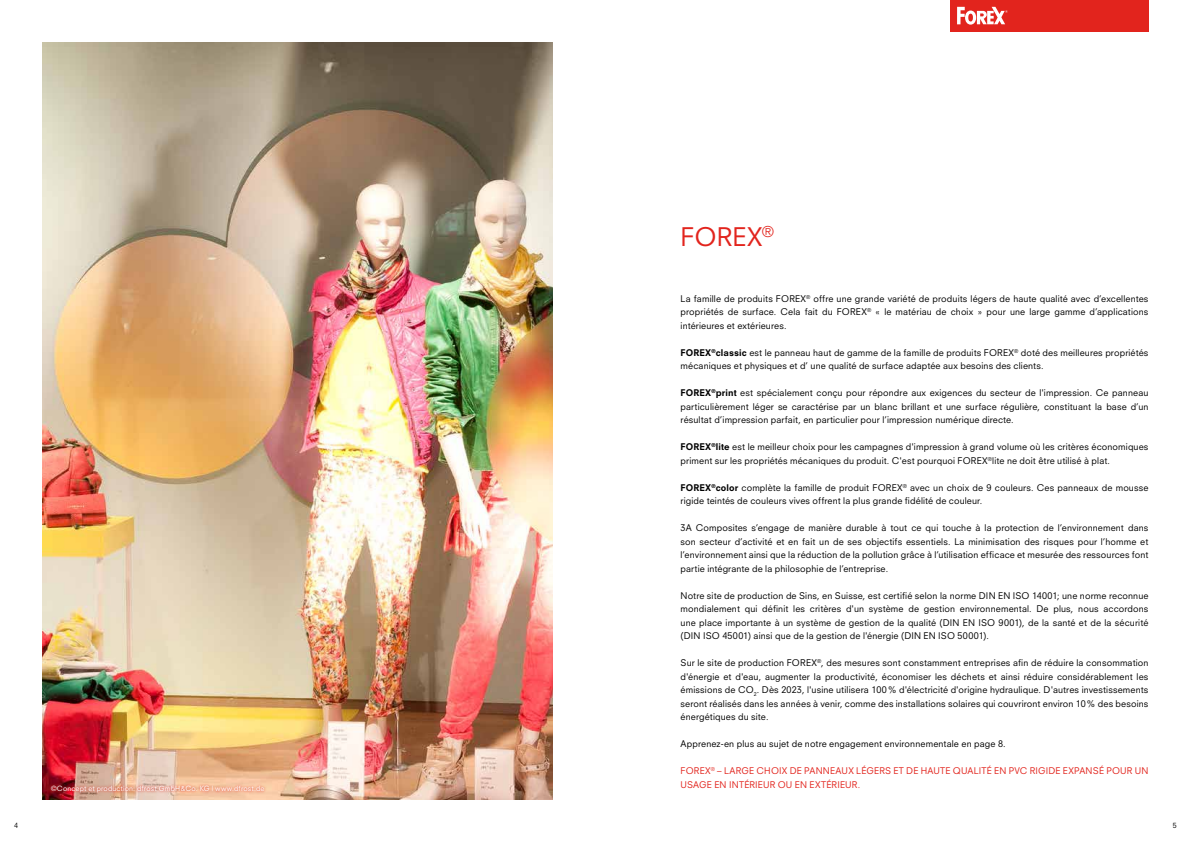
<style>
.page{position:relative;width:1191px;height:842px;background:#fff}
.page>*{position:absolute;margin:0;border:0;box-sizing:border-box;transform-origin:0 0}
.t1{font:25px "Neuzeit SLT Std";letter-spacing:.01em;color:#e2241d}
.t2{font:9px/13.5px "Neuzeit SLT Std";letter-spacing:.015em;color:#000;text-align:justify}
.t3{font:9px/13.5px "Neuzeit SLT Std";letter-spacing:.02em;color:#e2241d}
.t4{font:7px "Neuzeit SLT Std";letter-spacing:.025em;color:#fff}
.t5{font:7px "Neuzeit SLT Std";color:#000}
.s1{font-weight:800}
</style>
<div class="page">
<div style="left:950px;top:0;width:198px;height:31px;background:#e2241d"></div>
<img style="left:43px;top:43px;width:510px;height:756px">
<svg style="left:957px;top:7px;width:50px;height:18px"></svg>
<svg style="left:48px;top:783px;width:219px;height:12px;background:#dc9984"></svg>
<p class="t4" style="left:51px;top:784px;width:215px">©Concept et production: dfrost GmbH&amp;Co. KG | www.dfrost.de</p>
<h1 class="t1" style="left:680px;top:221px;width:95px">FOREX<sup>®</sup></h1>
<p class="t2" style="left:680px;top:291px;width:469px">La famille de produits FOREX<sup>®</sup> offre une grande variété de produits légers de haute qualité avec d’excellentes propriétés de surface. Cela fait du FOREX<sup>®</sup> « le matériau de choix » pour une large gamme d’applications intérieures et extérieures.</p>
<p class="t2" style="left:680px;top:345px;width:469px"><span class="s1">FOREX</span><sup>®</sup><span class="s1">classic</span> est le panneau haut de gamme de la famille de produits FOREX<sup>®</sup> doté des meilleures propriétés mécaniques et physiques et d’ une qualité de surface adaptée aux besoins des clients.</p>
<p class="t2" style="left:680px;top:386px;width:469px"><span class="s1">FOREX</span><sup>®</sup><span class="s1">print</span> est spécialement conçu pour répondre aux exigences du secteur de l'impression. Ce panneau particulièrement léger se caractérise par un blanc brillant et une surface régulière, constituant la base d’un résultat d’impression parfait, en particulier pour l’impression numérique directe.</p>
<p class="t2" style="left:680px;top:440px;width:469px"><span class="s1">FOREX</span><sup>®</sup><span class="s1">lite</span> est le meilleur choix pour les campagnes d'impression à grand volume où les critères économiques priment sur les propriétés mécaniques du produit. C'est pourquoi FOREX<sup>®</sup>lite ne doit être utilisé à plat.</p>
<p class="t2" style="left:680px;top:480px;width:469px"><span class="s1">FOREX</span><sup>®</sup><span class="s1">color</span> complète la famille de produit FOREX<sup>®</sup> avec un choix de 9 couleurs. Ces panneaux de mousse rigide teintés de couleurs vives offrent la plus grande fidélité de couleur.</p>
<p class="t2" style="left:680px;top:521px;width:469px">3A Composites s’engage de manière durable à tout ce qui touche à la protection de l’environnement dans son secteur d’activité et en fait un de ses objectifs essentiels. La minimisation des risques pour l’homme et l’environnement ainsi que la réduction de la pollution grâce à l’utilisation efficace et mesurée des ressources font partie intégrante de la philosophie de l’entreprise.</p>
<p class="t2" style="left:680px;top:588px;width:469px">Notre site de production de Sins, en Suisse, est certifié selon la norme DIN EN ISO 14001; une norme reconnue mondialement qui définit les critères d'un système de gestion environnemental. De plus, nous accordons une place importante à un système de gestion de la qualité (DIN EN ISO 9001), de la santé et de la sécurité (DIN ISO 45001) ainsi que de la gestion de l'énergie (DIN EN ISO 50001).</p>
<p class="t2" style="left:680px;top:656px;width:469px">Sur le site de production FOREX<sup>®</sup>, des mesures sont constamment entreprises afin de réduire la consommation d'énergie et d'eau, augmenter la productivité, économiser les déchets et ainsi réduire considérablement les émissions de CO<sub>2</sub>. Dès 2023, l'usine utilisera 100% d'électricité d'origine hydraulique. D'autres investissements seront réalisés dans les années à venir, comme des installations solaires qui couvriront environ 10% des besoins énergétiques du site.</p>
<p class="t2" style="left:680px;top:737px;width:326px">Apprenez-en plus au sujet de notre engagement environnementale en page 8.</p>
<p class="t3" style="left:680px;top:764px;width:469px">FOREX<sup>®</sup> – LARGE CHOIX DE PANNEAUX LÉGERS ET DE HAUTE QUALITÉ EN PVC RIGIDE EXPANSÉ POUR UN<br>USAGE EN INTÉRIEUR OU EN EXTÉRIEUR.</p>
<p class="t5" style="left:14px;top:821px;width:5px">4</p>
<p class="t5" style="left:1172px;top:821px;width:5px">5</p>
</div>
